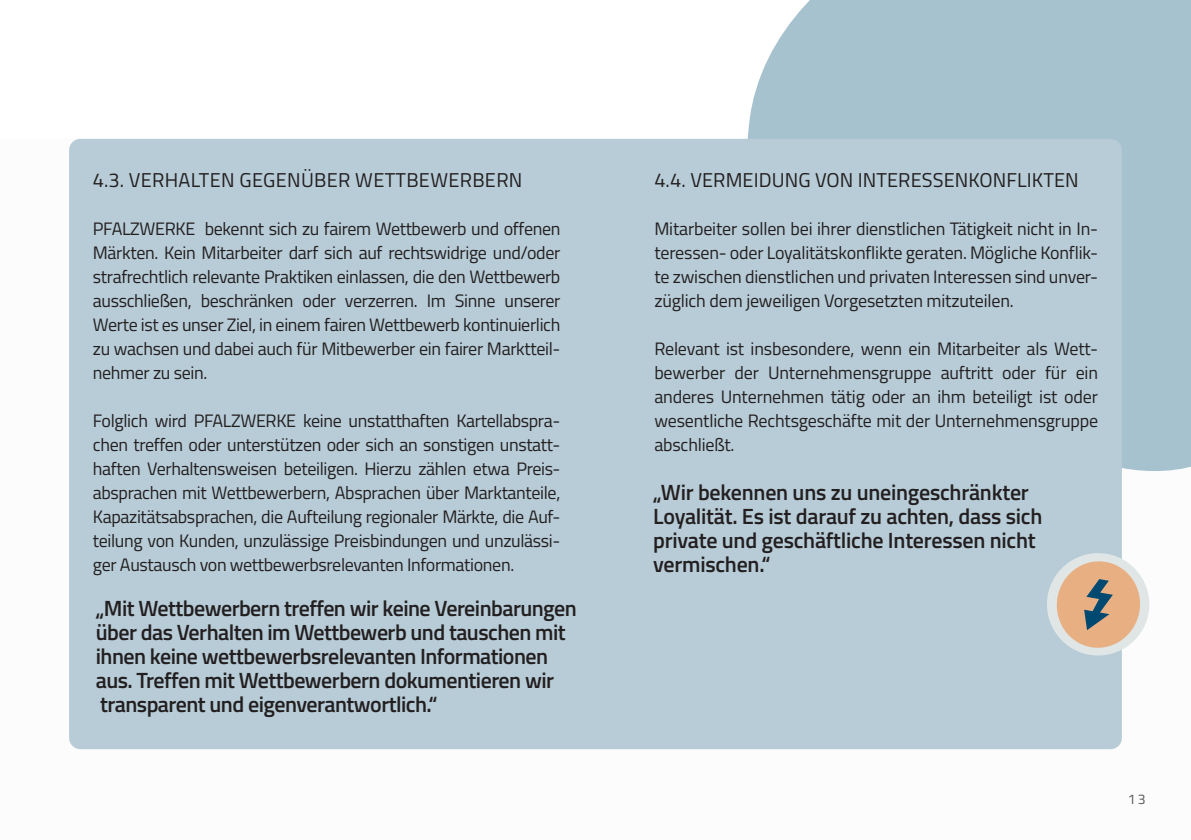
<style>
.page{position:relative;width:1191px;height:840px;background:#fff}
.page>*{position:absolute;margin:0;border:0;box-sizing:border-box;transform-origin:0 0}
.t1{font:600 22px/24px "Titillium Web";letter-spacing:-.025em;color:#231f20}
.t2{font:20px "Titillium Web";letter-spacing:.005em;color:#231f20}
.t3{font:18px/24px "Titillium Web";letter-spacing:-.02em;color:#231f20;text-align:justify}
.t4{font:14px "Titillium Web";color:#57585a}
</style>
<div class="page">
<div style="left:740px;top:0;width:451px;height:482px;background:#a7c2cf"></div>
<div style="left:69px;top:139px;width:1052px;height:609px;background:#b7ccd7;border-radius:11px"></div>
<svg style="left:1047px;top:548px;width:103px;height:111px"></svg>
<p class="t2" style="left:93px;top:165px;width:431px">4.3. VERHALTEN GEGENÜBER WETTBEWERBERN</p>
<p class="t3" style="left:93px;top:216px;width:469px">PFALZWERKE bekennt sich zu fairem Wettbewerb und offenen Märkten. Kein Mitarbeiter darf sich auf rechtswidrige und/oder strafrechtlich relevante Praktiken einlassen, die den Wettbewerb ausschließen, beschränken oder verzerren. Im Sinne unserer Werte ist es unser Ziel, in einem fairen Wettbewerb kontinuierlich zu wachsen und dabei auch für Mitbewerber ein fairer Marktteil&shy;nehmer zu sein.</p>
<p class="t3" style="left:93px;top:408px;width:469px">Folglich wird PFALZWERKE keine unstatthaften Kartellabspra&shy;chen treffen oder unterstützen oder sich an sonstigen unstatt&shy;haften Verhaltensweisen beteiligen. Hierzu zählen etwa Preis&shy;absprachen mit Wettbewerbern, Absprachen über Marktanteile, Kapazitätsabsprachen, die Aufteilung regionaler Märkte, die Auf&shy;teilung von Kunden, unzulässige Preisbindungen und unzulässi&shy;ger Austausch von wettbewerbsrelevanten Informationen.</p>
<p class="t1" style="left:96px;top:594px;width:482px">„Mit Wettbewerbern treffen wir keine Vereinbarungen über das Verhalten im Wettbewerb und tauschen mit ihnen keine wettbewerbsrelevanten Informationen aus. Treffen mit Wettbewerbern dokumentieren wir transparent und eigenverantwortlich.“</p>
<p class="t2" style="left:654px;top:165px;width:426px">4.4. VERMEIDUNG VON INTERESSENKONFLIKTEN</p>
<p class="t3" style="left:654px;top:216px;width:445px">Mitarbeiter sollen bei ihrer dienstlichen Tätigkeit nicht in In&shy;teressen- oder Loyalitätskonflikte geraten. Mögliche Konflik&shy;te zwischen dienstlichen und privaten Interessen sind unver&shy;züglich dem jeweiligen Vorgesetzten mitzuteilen.</p>
<p class="t3" style="left:654px;top:336px;width:445px">Relevant ist insbesondere, wenn ein Mitarbeiter als Wett&shy;bewerber der Unternehmensgruppe auftritt oder für ein anderes Unternehmen tätig oder an ihm beteiligt ist oder wesentliche Rechtsgeschäfte mit der Unternehmensgruppe abschließt.</p>
<p class="t1" style="left:653px;top:479px;width:391px">„Wir bekennen uns zu uneingeschränkter Loyalität. Es ist darauf zu achten, dass sich private und geschäftliche Interessen nicht vermischen.“</p>
<p class="t4" style="left:1128px;top:788px;width:19px">13</p>
</div>
